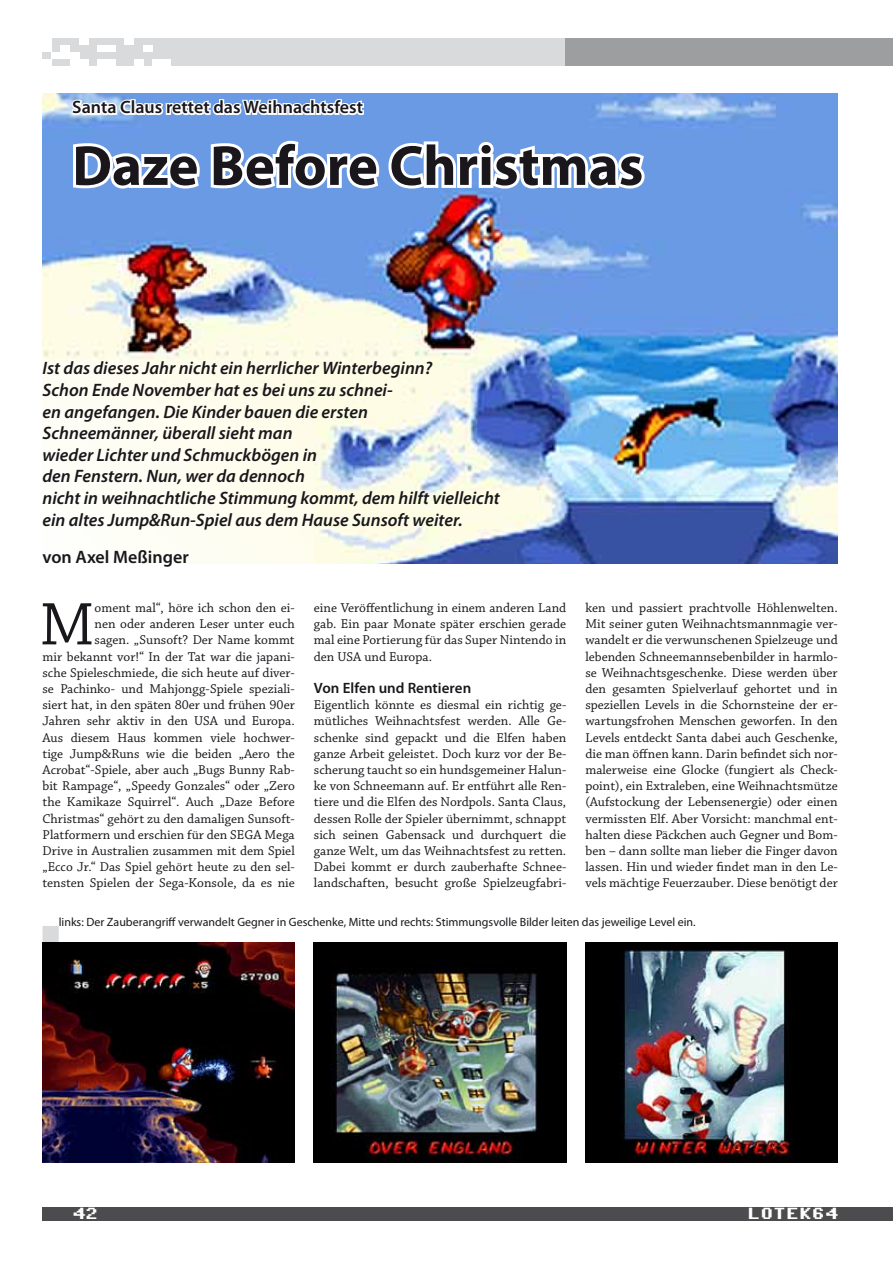
<style>
.page{position:relative;width:893px;height:1263px;background:#fff}
.page>*{position:absolute;margin:0;border:0;box-sizing:border-box;transform-origin:0 0}
.t1{font:63.3px "Chaparral Pro";color:#1a171c}
.t2{font:700 57px "Myriad Pro";color:#1a171c}
.t3{font:italic 600 18px/21.6px "Myriad Pro";color:#1a171c}
.t4{font:600 18px "Myriad Pro";color:#1a171c}
.t5{font:16.5px "Commodore 64";color:#fff}
.t6{font:600 15px "Myriad Pro";color:#1a171c}
.t7{font:13.5px/16.2px "Chaparral Pro";color:#1a171c;text-align:justify}
.t8{font:12px "Myriad Pro";color:#1a171c}
</style>
<div class="page">
<div style="left:43px;top:926px;width:16px;height:16px;background:#d9dadb"></div>
<img style="left:43px;top:94px;width:795px;height:469px">
<svg style="left:69px;top:65px;width:579px;height:153px"></svg>
<img style="left:43px;top:942px;width:252px;height:221px">
<img style="left:585px;top:942px;width:253px;height:221px">
<img style="left:314px;top:942px;width:252px;height:221px">
<div style="left:30px;top:359px;width:284px;height:221px;background:linear-gradient(to right,#fefefa,#fefcea);border:2px solid #fff"></div>
<div style="left:43px;top:38px;width:522px;height:27px;background:#d9dadb"></div>
<div style="left:565px;top:38px;width:328px;height:27px;background:#9d9ea0"></div>
<div style="left:143px;top:45px;width:9px;height:7px;background:#fff"></div>
<div style="left:52px;top:52px;width:9px;height:7px;background:#fff"></div>
<div style="left:61px;top:45px;width:9px;height:7px;background:#fff"></div>
<div style="left:43px;top:38px;width:9px;height:7px;background:#fff"></div>
<div style="left:125px;top:38px;width:9px;height:7px;background:#fff"></div>
<div style="left:79px;top:38px;width:9px;height:7px;background:#fff"></div>
<div style="left:97px;top:45px;width:10px;height:7px;background:#fff"></div>
<div style="left:107px;top:45px;width:9px;height:7px;background:#fff"></div>
<div style="left:43px;top:45px;width:9px;height:7px;background:#fff"></div>
<div style="left:61px;top:52px;width:9px;height:7px;background:#fff"></div>
<div style="left:70px;top:52px;width:9px;height:7px;background:#fff"></div>
<div style="left:70px;top:59px;width:9px;height:6px;background:#fff"></div>
<div style="left:79px;top:59px;width:9px;height:6px;background:#fff"></div>
<div style="left:97px;top:59px;width:10px;height:6px;background:#fff"></div>
<div style="left:107px;top:59px;width:9px;height:6px;background:#fff"></div>
<div style="left:134px;top:59px;width:9px;height:6px;background:#fff"></div>
<div style="left:152px;top:59px;width:9px;height:6px;background:#fff"></div>
<div style="left:161px;top:59px;width:10px;height:6px;background:#fff"></div>
<div style="left:43px;top:59px;width:9px;height:6px;background:#fff"></div>
<div style="left:43px;top:1207px;width:850px;height:13px;background:#4c4c4e"></div>
<h3 class="t4" style="left:72px;top:96px;width:292px">Santa Claus rettet das Weihnachtsfest</h3>
<h2 class="t2" style="left:72px;top:129px;width:573px">Daze Before Christmas</h2>
<p class="t3" style="left:43px;top:357px;width:459px">Ist das dieses Jahr nicht ein herrlicher Winterbeginn?<br>Schon Ende November hat es bei uns zu schnei-<br>en angefangen. Die Kinder bauen die ersten<br>Schneemänner, überall sieht man<br>wieder Lichter und Schmuckbögen in<br>den Fenstern. Nun, wer da dennoch<br>nicht in weihnachtliche Stimmung kommt, dem hilft vielleicht ein altes Jump&amp;Run-Spiel aus dem Hause Sunsoft weiter.</p>
<h3 class="t4" style="left:43px;top:546px;width:148px">von Axel Meßinger</h3>
<p class="t7" style="left:43px;top:600px;width:254px;text-align:right">oment mal“, höre ich schon den ei-<br>nen oder anderen Leser unter euch<br>sagen. „Sunsoft? Der Name kommt<br>mir bekannt vor!“ In der Tat war die japani&shy;sche Spieleschmiede, die sich heute auf diver&shy;se Pachinko- und Mahjongg-Spiele speziali&shy;siert hat, in den späten 80er und frühen 90er Jahren sehr aktiv in den USA und Europa.<br>Aus diesem Haus kommen viele hochwer&shy;tige Jump&amp;Runs wie die beiden „Aero the Acrobat“-Spiele, aber auch „Bugs Bunny Rab&shy;bit Rampage“, „Speedy Gonzales“ oder „Zero the Kamikaze Squirrel“. Auch „Daze Before Christmas“ gehört zu den damaligen Sunsoft-Platformern und erschien für den SEGA Mega Drive in Australien zusammen mit dem Spiel „Ecco Jr.“ Das Spiel gehört heute zu den sel&shy;tensten Spielen der Sega-Konsole, da es nie</p>
<p class="t7" style="left:314px;top:600px;width:254px">eine Veröffentlichung in einem anderen Land gab. Ein paar Monate später erschien gerade mal eine Portierung für das Super Nintendo in den USA und Europa.</p>
<h1 class="t1" style="left:40px;top:589px;width:57px">M</h1>
<p class="t6" style="left:314px;top:678px;width:159px">Von Elfen und Rentieren</p>
<p class="t7" style="left:314px;top:697px;width:254px">Eigentlich könnte es diesmal ein richtig ge&shy;mütliches Weihnachtsfest werden. Alle Ge&shy;schenke sind gepackt und die Elfen haben ganze Arbeit geleistet. Doch kurz vor der Be&shy;scherung taucht so ein hundsgemeiner Halun&shy;ke von Schneemann auf. Er entführt alle Ren&shy;tiere und die Elfen des Nordpols. Santa Claus, dessen Rolle der Spieler übernimmt, schnappt sich seinen Gabensack und durchquert die ganze Welt, um das Weihnachtsfest zu retten.<br>Dabei kommt er durch zauberhafte Schnee&shy;landschaften, besucht große Spielzeugfabri-</p>
<p class="t7" style="left:585px;top:600px;width:254px">ken und passiert prachtvolle Höhlenwelten.<br>Mit seiner guten Weihnachtsmannmagie ver&shy;wandelt er die verwunschenen Spielzeuge und lebenden Schneemannsebenbilder in harmlo&shy;se Weihnachtsgeschenke. Diese werden über den gesamten Spielverlauf gehortet und in speziellen Levels in die Schornsteine der er&shy;wartungsfrohen Menschen geworfen. In den Levels entdeckt Santa dabei auch Geschenke, die man öffnen kann. Darin befindet sich nor&shy;malerweise eine Glocke (fungiert als Check&shy;point), ein Extraleben, eine Weihnachtsmütze (Aufstockung der Lebensenergie) oder einen vermissten Elf. Aber Vorsicht: manchmal ent&shy;halten diese Päckchen auch Gegner und Bom&shy;ben – dann sollte man lieber die Finger davon lassen. Hin und wieder findet man in den Le&shy;vels mächtige Feuerzauber. Diese benötigt der</p>
<p class="t8" style="left:59px;top:914px;width:638px">links: Der Zauberangriff verwandelt Gegner in Geschenke, Mitte und rechts: Stimmungsvolle Bilder leiten das jeweilige Level ein.</p>
<p class="t5" style="left:72px;top:1206px;width:27px">42</p>
<p class="t5" style="left:747px;top:1206px;width:92px">LOTEK64</p>
</div>
